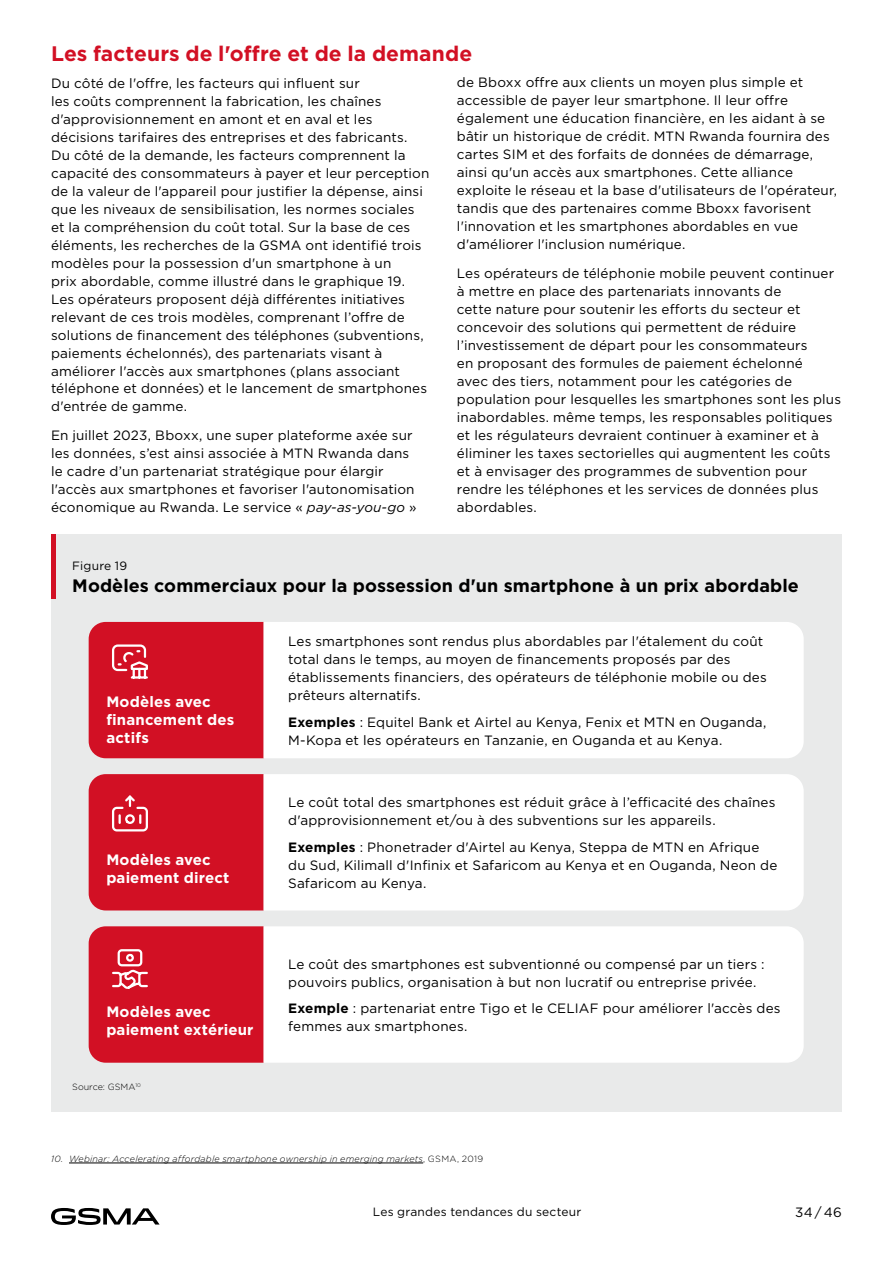
<style>
.page{position:relative;width:893px;height:1263px;background:#fff}
.page>*{position:absolute;margin:0;border:0;box-sizing:border-box;transform-origin:0 0}
.t1{font:700 21px "Gotham";letter-spacing:.005em;color:#d21024}
.t2{font:700 18px "Gotham";letter-spacing:.005em;color:#000}
.t3{font:700 15px/18px "Gotham";letter-spacing:.01em;color:#fff}
.t4{font:13.5px/18px "Gotham";letter-spacing:.01em;color:#000}
.t5{font:12px "Gotham";letter-spacing:.015em;color:#000}
.t6{font:italic 300 9px "Gotham";letter-spacing:.02em;color:#000}
.t7{font:300 9px "Gotham";color:#000}
.s1{font-style:italic}
.s2{font-weight:700}
.s3{font-style:normal}
</style>
<div class="page">
<div style="left:51px;top:534px;width:791px;height:577px;background:#e9eaea"></div>
<div style="left:51px;top:534px;width:5px;height:65px;background:#d21024"></div>
<div style="left:89px;top:774px;width:175px;height:136px;background:#d21024"></div>
<div style="left:89px;top:622px;width:175px;height:136px;background:#d21024"></div>
<div style="left:89px;top:926px;width:175px;height:137px;background:#d21024"></div>
<hr style="left:69px;top:1163px;width:354px;height:1px;background:#000">
<div style="left:264px;top:926px;width:540px;height:137px;background:#fff"></div>
<div style="left:264px;top:774px;width:540px;height:136px;background:#fff"></div>
<div style="left:264px;top:622px;width:540px;height:136px;background:#fff"></div>
<svg style="left:51px;top:1208px;width:109px;height:17px"></svg>
<h1 class="t1" style="left:51px;top:40px;width:423px">Les facteurs de l'offre et de la demande</h1>
<p class="t4" style="left:51px;top:73px;width:380px">Du côté de l'offre, les facteurs qui influent sur<br>les coûts comprennent la fabrication, les chaînes d'approvisionnement en amont et en aval et les décisions tarifaires des entreprises et des fabricants.<br>Du côté de la demande, les facteurs comprennent la capacité des consommateurs à payer et leur perception de la valeur de l'appareil pour justifier la dépense, ainsi que les niveaux de sensibilisation, les normes sociales et la compréhension du coût total. Sur la base de ces éléments, les recherches de la GSMA ont identifié trois modèles pour la possession d'un smartphone à un<br>prix abordable, comme illustré dans le graphique 19.<br>Les opérateurs proposent déjà différentes initiatives relevant de ces trois modèles, comprenant l’offre de solutions de financement des téléphones (subventions, paiements échelonnés), des partenariats visant à améliorer l'accès aux smartphones (plans associant téléphone et données) et le lancement de smartphones d'entrée de gamme.</p>
<p class="t4" style="left:51px;top:426px;width:367px">En juillet 2023, Bboxx, une super plateforme axée sur les données, s’est ainsi associée à MTN Rwanda dans le cadre d’un partenariat stratégique pour élargir l'accès aux smartphones et favoriser l'autonomisation économique au Rwanda. Le service « <span class="s1">pay-as-you-go</span> »</p>
<p class="t4" style="left:457px;top:73px;width:382px">de Bboxx offre aux clients un moyen plus simple et accessible de payer leur smartphone. Il leur offre également une éducation financière, en les aidant à se bâtir un historique de crédit. MTN Rwanda fournira des cartes SIM et des forfaits de données de démarrage, ainsi qu'un accès aux smartphones. Cette alliance exploite le réseau et la base d'utilisateurs de l'opérateur, tandis que des partenaires comme Bboxx favorisent l'innovation et les smartphones abordables en vue d'améliorer l'inclusion numérique.</p>
<p class="t4" style="left:457px;top:264px;width:386px">Les opérateurs de téléphonie mobile peuvent continuer à mettre en place des partenariats innovants de<br>cette nature pour soutenir les efforts du secteur et concevoir des solutions qui permettent de réduire l’investissement de départ pour les consommateurs<br>en proposant des formules de paiement échelonné<br>avec des tiers, notamment pour les catégories de population pour lesquelles les smartphones sont les plus inabordables. même temps, les responsables politiques et les régulateurs devraient continuer à examiner et à éliminer les taxes sectorielles qui augmentent les coûts et à envisager des programmes de subvention pour rendre les téléphones et les services de données plus abordables.</p>
<p class="t5" style="left:72px;top:558px;width:57px">Figure 19</p>
<h2 class="t2" style="left:72px;top:574px;width:728px">Modèles commerciaux pour la possession d'un smartphone à un prix abordable</h2>
<p class="t3" style="left:106px;top:692px;width:129px">Modèles avec financement des actifs</p>
<p class="t3" style="left:106px;top:850px;width:125px">Modèles avec paiement direct</p>
<p class="t3" style="left:106px;top:1003px;width:149px">Modèles avec paiement extérieur</p>
<p class="t7" style="left:72px;top:1081px;width:70px">Source: GSMA<sup>10</sup></p>
<p class="t4" style="left:288px;top:632px;width:480px">Les smartphones sont rendus plus abordables par l'étalement du coût total dans le temps, au moyen de financements proposés par des établissements financiers, des opérateurs de téléphonie mobile ou des prêteurs alternatifs.</p>
<p class="t4" style="left:288px;top:713px;width:480px"><span class="s2">Exemples</span> : Equitel Bank et Airtel au Kenya, Fenix et MTN en Ouganda,<br>M-Kopa et les opérateurs en Tanzanie, en Ouganda et au Kenya.</p>
<p class="t4" style="left:288px;top:793px;width:489px">Le coût total des smartphones est réduit grâce à l’efficacité des chaînes d'approvisionnement et/ou à des subventions sur les appareils.</p>
<p class="t4" style="left:288px;top:838px;width:491px"><span class="s2">Exemples</span> : Phonetrader d'Airtel au Kenya, Steppa de MTN en Afrique du Sud, Kilimall d'Infinix et Safaricom au Kenya et en Ouganda, Neon de<br>Safaricom au Kenya.</p>
<p class="t4" style="left:288px;top:954px;width:478px">Le coût des smartphones est subventionné ou compensé par un tiers : pouvoirs publics, organisation à but non lucratif ou entreprise privée.</p>
<p class="t4" style="left:288px;top:999px;width:494px"><span class="s2">Exemple</span> : partenariat entre Tigo et le CELIAF pour améliorer l'accès des femmes aux smartphones.</p>
<p class="t6" style="left:51px;top:1153px;width:434px">10. Webinar: Accelerating affordable smartphone ownership in emerging markets<span class="s3">, GSMA, 2019</span></p>
<p class="t5" style="left:373px;top:1204px;width:210px">Les grandes tendances du secteur</p>
<p class="t4" style="left:795px;top:1203px;width:48px">34 / 46</p>
</div>
